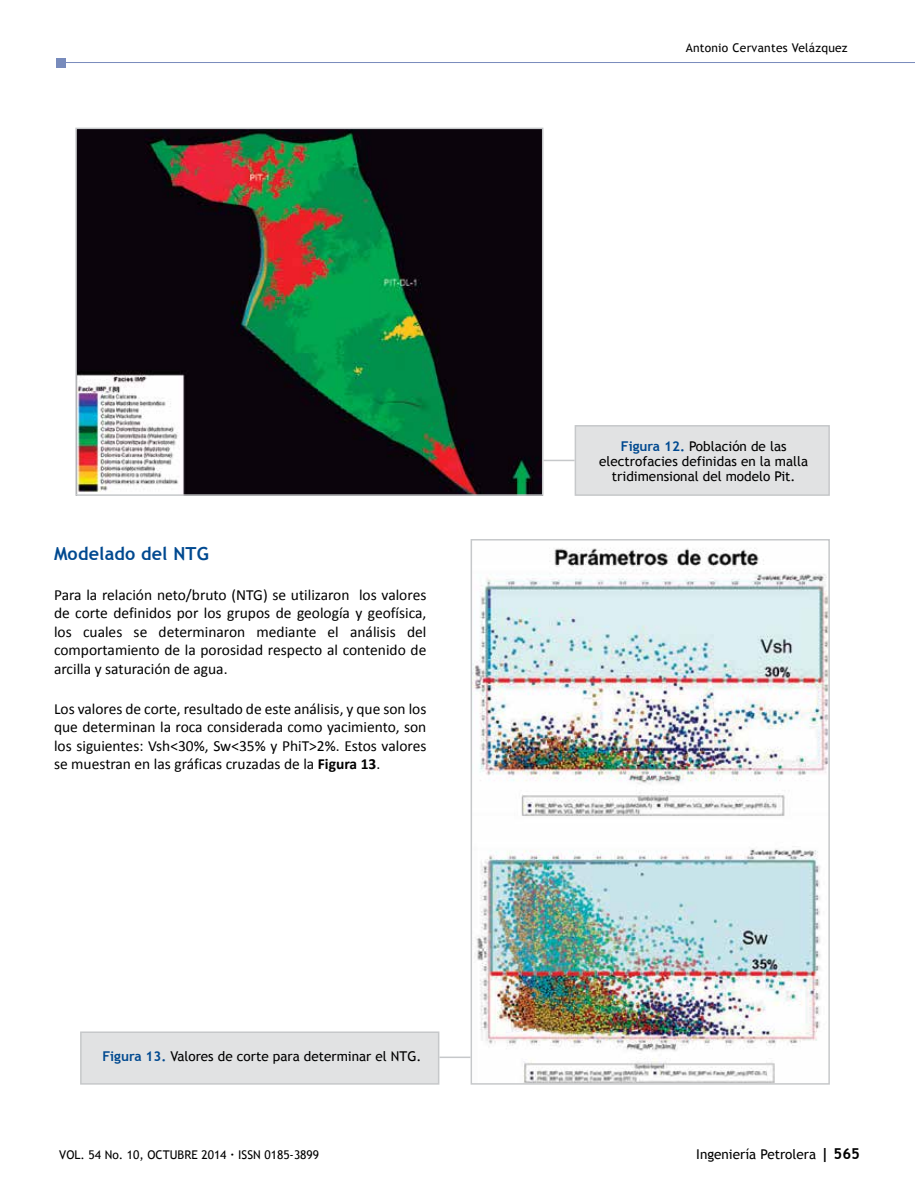
<style>
.page{position:relative;width:915px;height:1191px;background:#fff}
.page>*{position:absolute;margin:0;border:0;box-sizing:border-box;transform-origin:0 0}
.t1{font:700 18px "Trebuchet MS";letter-spacing:.01em;color:#004990}
.t2{font:15.45px/18.6px "Calibri";color:#000;text-align:justify}
.t3{font:13.5px/15px "Trebuchet MS";color:#000;text-align:center}
.t4{font:12px "Trebuchet MS";color:#000}
.t5{font:12px "Trebuchet MS";letter-spacing:.02em;color:#000}
.s1{font-weight:700}
.s2{font-weight:700;color:#004990}
.s3{font-weight:700;font-size:15px}
</style>
<div class="page">
<hr style="left:61px;top:62px;width:853px;height:1px;background:#788bbc">
<div style="left:56px;top:58px;width:10px;height:9px;background:#788bbc"></div>
<hr style="left:439px;top:1056px;width:31px;height:2px;background:#c6c8ca">
<div style="left:574px;top:425px;width:255px;height:71px;background:#e1e2e3;border:2px solid #c6c8ca"></div>
<img style="left:78px;top:131px;width:462px;height:362px">
<div style="left:75px;top:128px;width:468px;height:368px;border:2px solid #c6c8ca"></div>
<hr style="left:543px;top:460px;width:31px;height:1px;background:#c6c8ca">
<div style="left:80px;top:1031px;width:359px;height:53px;background:#e1e2e3;border:2px solid #c6c8ca"></div>
<img style="left:473px;top:548px;width:353px;height:533px">
<div style="left:470px;top:539px;width:359px;height:545px;border:2px solid #c6c8ca"></div>
<p class="t1" style="left:54px;top:542px;width:156px">Modelado del NTG</p>
<p class="t2" style="left:54px;top:585px;width:374px">Para la relación neto/bruto (NTG) se utilizaron los valores de corte definidos por los grupos de geología y geofísica, los cuales se determinaron mediante el análisis del comportamiento de la porosidad respecto al contenido de arcilla y saturación de agua.</p>
<p class="t2" style="left:54px;top:699px;width:374px">Los valores de corte, resultado de este análisis, y que son los que determinan la roca considerada como yacimiento, son los siguientes: Vsh&lt;30%, Sw&lt;35% y PhiT&gt;2%. Estos valores se muestran en las gráficas cruzadas de la <span class="s1">Figura 13</span>.</p>
<p class="t3" style="left:102px;top:1049px;width:320px"><span class="s2">Figura 13.</span> Valores de corte para determinar el NTG.</p>
<p class="t4" style="left:59px;top:1147px;width:261px">VOL. 54 No. 10, OCTUBRE 2014 <span class="s1">·</span> ISSN 0185-3899</p>
<p class="t5" style="left:685px;top:40px;width:163px">Antonio Cervantes Velázquez</p>
<p class="t3" style="left:599px;top:438px;width:211px"><span class="s2">Figura 12.</span> Población de las electrofacies definidas en la malla tridimensional del modelo Pit.</p>
<p class="t3" style="left:696px;top:1146px;width:165px">Ingeniería Petrolera <span class="s3">| 565</span></p>
</div>
